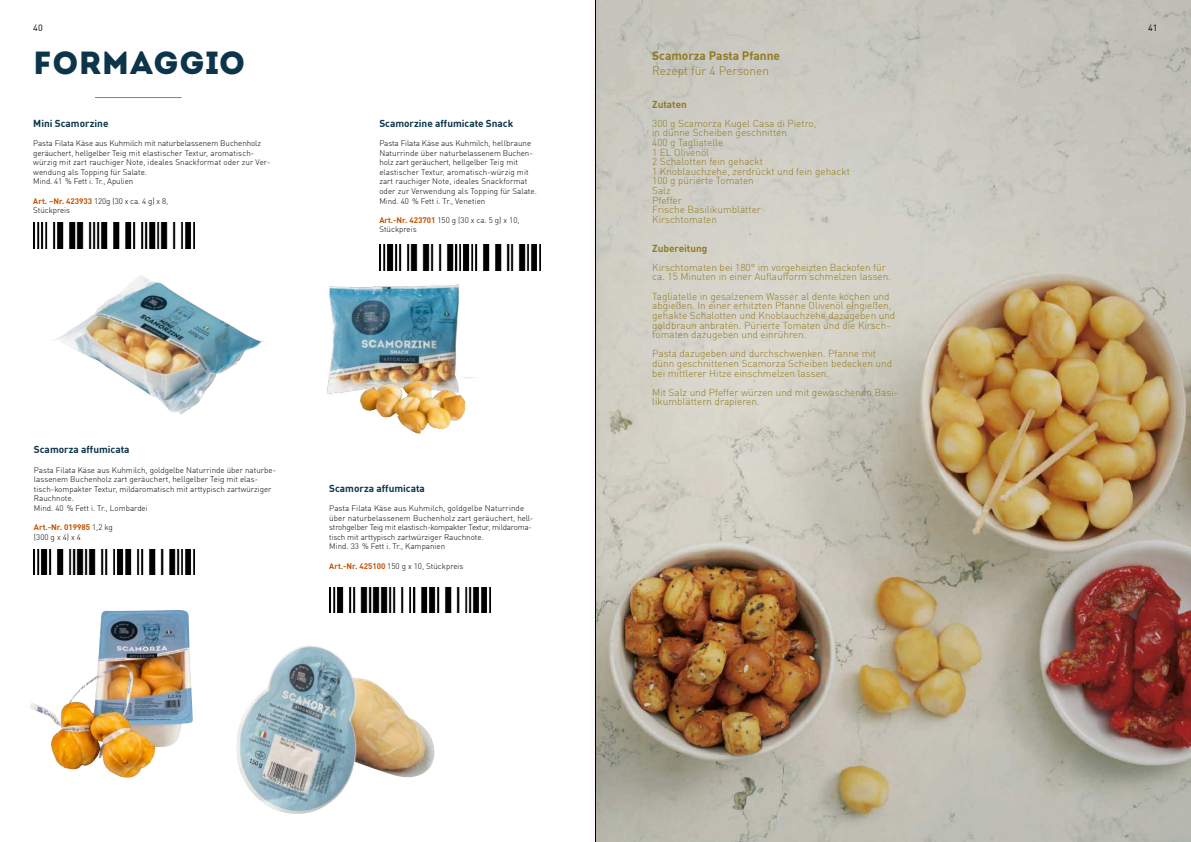
<style>
.page{position:relative;width:1191px;height:842px;background:#fff}
.page>*{position:absolute;margin:0;border:0;box-sizing:border-box;transform-origin:0 0}
.t1{font:32px "Intro";letter-spacing:.02em;color:#0c354b}
.t2{font:700 12px "DIN Offc";color:#927b23}
.t3{font:300 12px "DIN Offc";color:#927b23}
.t4{font:300 10px/9.6px "DIN Offc";color:#927b23}
.t5{font:700 10px "DIN Offc";color:#0c354b}
.t6{font:700 10px "DIN Offc";color:#927b23}
.t7{font:9px "DIN Offc";color:#000}
.t8{font:300 8px/9.6px "DIN Offc";color:#000}
.s1{font-weight:700;color:#c35100}
</style>
<div class="page">
<img style="left:33px;top:223px;width:161px;height:25px">
<img style="left:33px;top:549px;width:161px;height:26px">
<img style="left:329px;top:587px;width:161px;height:26px">
<img style="left:379px;top:245px;width:161px;height:25px">
<img style="left:602px;top:0;width:588px;height:842px">
<img style="left:327px;top:270px;width:163px;height:124px">
<img style="left:54px;top:275px;width:211px;height:140px">
<img style="left:29px;top:610px;width:147px;height:167px">
<img style="left:236px;top:646px;width:118px;height:168px">
<img style="left:359px;top:377px;width:119px;height:57px">
<hr style="left:95px;top:97px;width:86px;height:1px;background:#000">
<div style="left:589px;top:0;width:13px;height:842px;background:#000;opacity:.75"></div>
<hr style="left:595px;top:0;width:1px;height:842px;background:#000">
<p class="t7" style="left:33px;top:24px;width:11px">40</p>
<p class="t7" style="left:1148px;top:24px;width:11px">41</p>
<h1 class="t1" style="left:33px;top:45px;width:213px">FORMAGGIO</h1>
<p class="t5" style="left:33px;top:118px;width:77px">Mini Scamorzine</p>
<p class="t8" style="left:33px;top:139px;width:239px">Pasta Filata Käse aus Kuhmilch mit naturbelassenem Buchenholz geräuchert, hellgelber Teig mit elastischer Textur, aromatisch&shy;würzig mit zart rauchiger Note, ideales Snackformat oder zur Ver&shy;wendung als Topping für Salate.<br>Mind. 41 % Fett i. Tr., Apulien</p>
<p class="t8" style="left:33px;top:196px;width:136px"><span class="s1">Art. –Nr. 423933</span> 120g (30 x ca. 4 g) x 8,<br>Stückpreis</p>
<p class="t5" style="left:379px;top:118px;width:135px">Scamorzine affumicate Snack</p>
<p class="t8" style="left:379px;top:139px;width:159px">Pasta Filata Käse aus Kuhmilch, hellbraune Naturrinde über naturbelassenem Buchen&shy;holz zart geräuchert, hellgelber Teig mit elastischer Textur, aromatisch-würzig mit zart rauchiger Note, ideales Snackformat oder zur Verwendung als Topping für Salate.<br>Mind. 40 % Fett i. Tr., Venetien</p>
<p class="t8" style="left:379px;top:216px;width:142px"><span class="s1">Art.-Nr. 423701</span> 150 g (30 x ca. 5 g) x 10,<br>Stückpreis</p>
<p class="t5" style="left:34px;top:444px;width:97px">Scamorza affumicata</p>
<p class="t8" style="left:34px;top:465px;width:243px">Pasta Filata Käse aus Kuhmilch, goldgelbe Naturrinde über naturbe&shy;lassenem Buchenholz zart geräuchert, hellgelber Teig mit elas&shy;tisch-kompakter Textur, mildaromatisch mit arttypisch zartwürziger Rauchnote.<br>Mind. 40 % Fett i. Tr., Lombardei</p>
<p class="t8" style="left:34px;top:523px;width:80px"><span class="s1">Art.-Nr. 019985</span> 1,2 kg (300 g x 4) x 4</p>
<p class="t5" style="left:329px;top:483px;width:97px">Scamorza affumicata</p>
<p class="t8" style="left:329px;top:504px;width:206px">Pasta Filata Käse aus Kuhmilch, goldgelbe Naturrinde über natur belassenem Buchenholz zart geräuchert, hell&shy;strohgelber Teig mit elastisch-kompakter Textur, mildaroma&shy;tisch mit arttypisch zartwürziger Rauchnote.<br>Mind. 33 % Fett i. Tr., Kampanien</p>
<p class="t8" style="left:329px;top:561px;width:136px"><span class="s1">Art.-Nr. 425100</span> 150 g x 10, Stückpreis</p>
<h2 class="t2" style="left:652px;top:49px;width:129px">Scamorza Pasta Pfanne</h2>
<h2 class="t3" style="left:652px;top:64px;width:118px">Rezept für 4 Personen</h2>
<p class="t6" style="left:652px;top:99px;width:36px">Zutaten</p>
<p class="t4" style="left:652px;top:119px;width:199px">300 g Scamorza Kugel Casa di Pietro,<br>in dünne Scheiben geschnitten<br>400 g Tagliatelle<br>1 EL Olivenöl<br>2 Schalotten fein gehackt<br>1 Knoblauchzehe, zerdrückt und fein gehackt<br>100 g pürierte Tomaten<br>Salz<br>Pfeffer<br>Frische Basilikumblätter<br>Kirschtomaten</p>
<p class="t6" style="left:652px;top:243px;width:57px">Zubereitung</p>
<p class="t4" style="left:652px;top:263px;width:240px">Kirschtomaten bei 180° im vorgeheizten Backofen für ca. 15 Minuten in einer Au昀氀aufform schmelzen lassen.</p>
<p class="t4" style="left:652px;top:292px;width:245px">Tagliatelle in gesalzenem Wasser al dente kochen und abgießen. In einer erhitzten Pfanne Olivenöl eingießen, gehakte Schalotten und Knoblauchzehe dazugeben und goldbraun anbraten. Pürierte Tomaten und die Kirsch&shy;tomaten dazugeben und einrühren.</p>
<p class="t4" style="left:652px;top:349px;width:241px">Pasta dazugeben und durchschwenken. Pfanne mit dünn geschnittenen Scamorza Scheiben bedecken und bei mittlerer Hitze einschmelzen lassen.</p>
<p class="t4" style="left:652px;top:388px;width:247px">Mit Salz und Pfeffer würzen und mit gewaschenen Basi&shy;likumblättern drapieren.</p>
</div>
